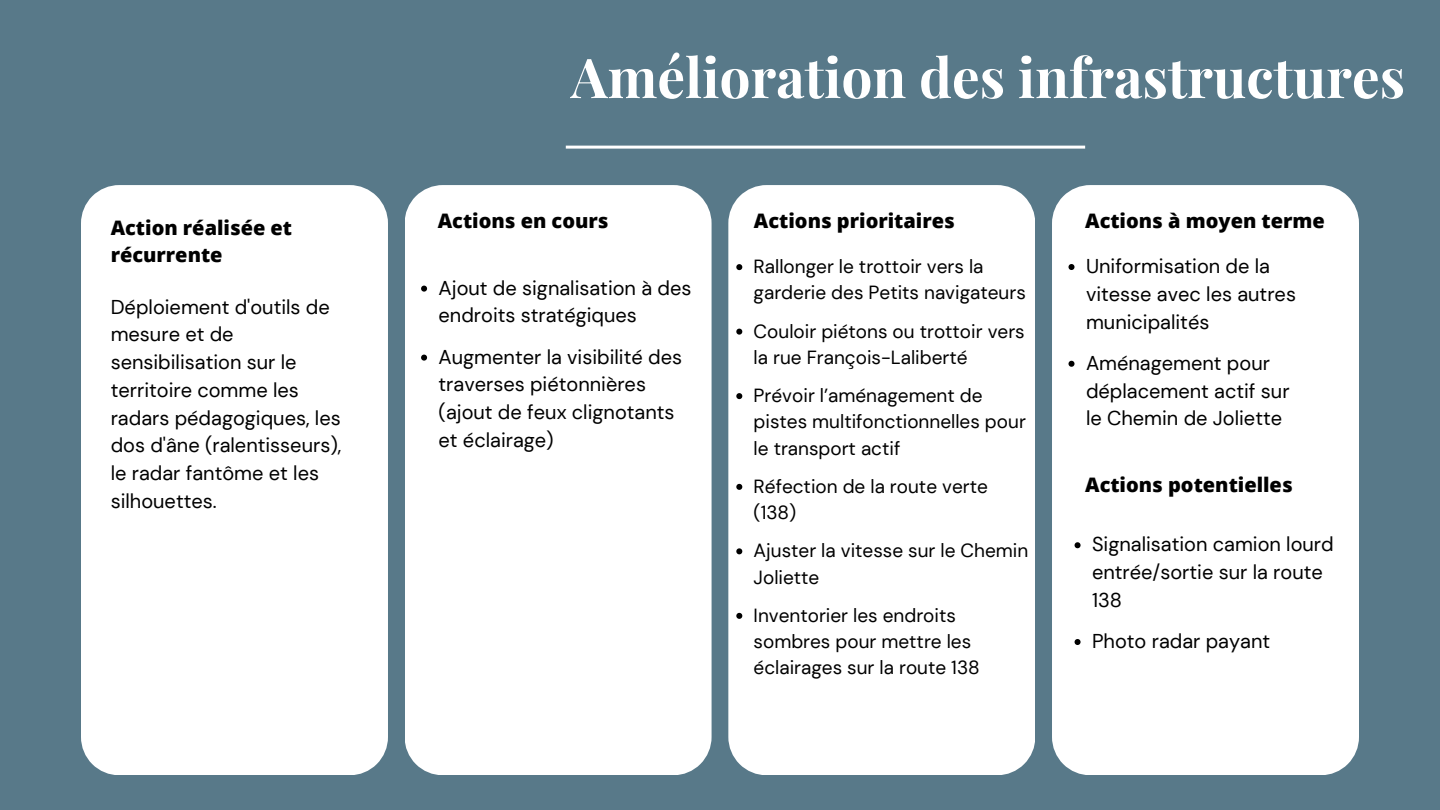
<style>
.page{position:relative;width:1440px;height:810px;background:#587989}
.page>*{position:absolute;margin:0;border:0;box-sizing:border-box;transform-origin:0 0}
.t1{font:700 55px "Playfair Display";color:#fff}
.t2{font:20px/27.8px "DM Sans";color:#000}
.t3{font:800 20px/27.8px "Open Sans";color:#000}
.t4{font:19px/26.2px "DM Sans";color:#000}
</style>
<div class="page">
<hr style="left:566px;top:146px;width:519px;height:3px;background:#fff">
<div style="left:405px;top:185px;width:307px;height:590px;background:#fff"></div>
<div style="left:728px;top:185px;width:307px;height:590px;background:#fff"></div>
<div style="left:1052px;top:185px;width:307px;height:590px;background:#fff"></div>
<div style="left:81px;top:185px;width:307px;height:590px;background:#fff"></div>
<svg style="left:1069px;top:264px;width:6px;height:6px"></svg>
<svg style="left:1069px;top:361px;width:6px;height:6px"></svg>
<svg style="left:736px;top:264px;width:6px;height:6px"></svg>
<svg style="left:736px;top:329px;width:6px;height:6px"></svg>
<svg style="left:736px;top:393px;width:6px;height:6px"></svg>
<svg style="left:736px;top:484px;width:6px;height:6px"></svg>
<svg style="left:736px;top:548px;width:6px;height:6px"></svg>
<svg style="left:736px;top:613px;width:6px;height:6px"></svg>
<svg style="left:421px;top:286px;width:6px;height:6px"></svg>
<svg style="left:421px;top:355px;width:6px;height:6px"></svg>
<svg style="left:1075px;top:542px;width:6px;height:6px"></svg>
<svg style="left:1075px;top:639px;width:6px;height:6px"></svg>
<p class="t1" style="left:571px;top:39px;width:836px">Amélioration des infrastructures</p>
<p class="t3" style="left:111px;top:213px;width:183px">Action réalisée et récurrente</p>
<h2 class="t3" style="left:438px;top:206px;width:172px">Actions en cours</h2>
<p class="t3" style="left:754px;top:206px;width:202px">Actions prioritaires</p>
<h2 class="t3" style="left:1085px;top:206px;width:241px">Actions à moyen terme</h2>
<p class="t2" style="left:1086px;top:252px;width:211px">Uniformisation de la vitesse avec les autres municipalités</p>
<p class="t2" style="left:1086px;top:349px;width:205px">Aménagement pour déplacement actif sur le Chemin de Joliette</p>
<p class="t4" style="left:754px;top:254px;width:274px">Rallonger le trottoir vers la garderie des Petits navigateurs</p>
<p class="t4" style="left:754px;top:318px;width:273px">Couloir piétons ou trottoir vers la rue François-Laliberté</p>
<p class="t4" style="left:754px;top:383px;width:274px">Prévoir l’aménagement de pistes multifonctionnelles pour le transport actif</p>
<p class="t4" style="left:754px;top:473px;width:236px">Réfection de la route verte (138)</p>
<p class="t4" style="left:754px;top:538px;width:276px">Ajuster la vitesse sur le Chemin<br>Joliette</p>
<p class="t4" style="left:754px;top:602px;width:228px">Inventorier les endroits sombres pour mettre les éclairages sur la route 138</p>
<h2 class="t2" style="left:439px;top:274px;width:254px">Ajout de signalisation à des endroits stratégiques</h2>
<p class="t2" style="left:439px;top:343px;width:245px">Augmenter la visibilité des traverses piétonnières (ajout de feux clignotants et éclairage)</p>
<p class="t2" style="left:111px;top:293px;width:232px">Déploiement d'outils de mesure et de sensibilisation sur le territoire comme les radars pédagogiques, les dos d'âne (ralentisseurs), le radar fantôme et les silhouettes.</p>
<h2 class="t3" style="left:1085px;top:471px;width:209px">Actions potentielles</h2>
<h2 class="t2" style="left:1092px;top:531px;width:243px">Signalisation camion lourd entrée/sortie sur la route<br>138</h2>
<p class="t2" style="left:1092px;top:627px;width:180px">Photo radar payant</p>
</div>
